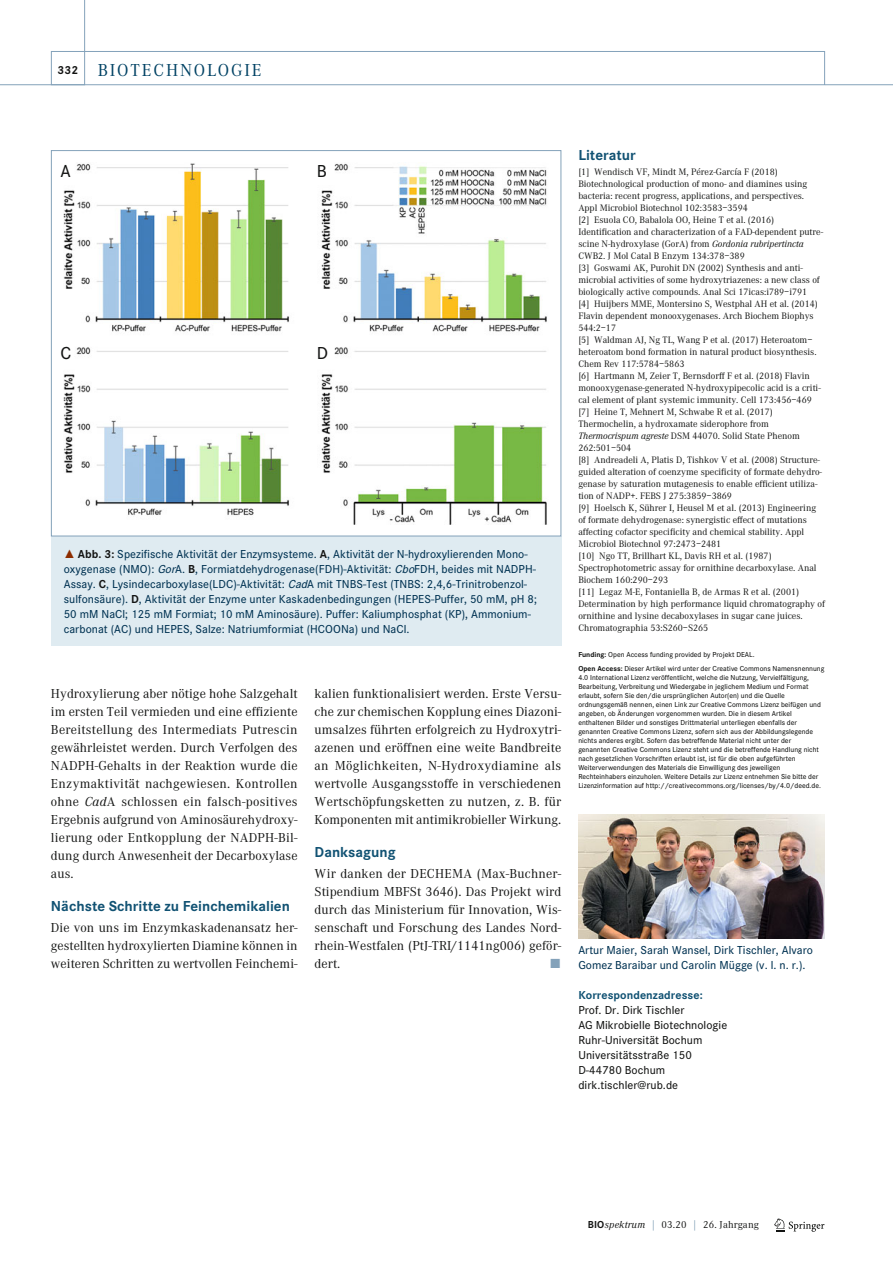
<style>
.page{position:relative;width:893px;height:1263px;background:#fff}
.page>*{position:absolute;margin:0;border:0;box-sizing:border-box;transform-origin:0 0}
.t1{font:18px "Corporate A";letter-spacing:.1em;color:#004264}
.t2{font:500 18px "Corporate S";color:#131413}
.t3{font:700 15px "Corporate S";color:#115273}
.t4{font:13.5px/18px "Corporate A";letter-spacing:.005em;color:#131413;text-align:justify}
.t5{font:13.5px "The Sans Expert";color:#84a2ba}
.t6{font:500 12px/15px "Corporate S";letter-spacing:.005em;color:#003252}
.t7{font:500 12px/15px "Corporate S";letter-spacing:.005em;color:#131413}
.t8{font:700 12px "Corporate S";letter-spacing:.005em;color:#115273}
.t9{font:10.5px "Corporate A";letter-spacing:.015em;color:#131413}
.t10{font:9.75px/12px "Corporate A";color:#131413}
.t11{font:500 7.5px/9px "Corporate S";color:#131413}
.s1{font-family:"Corporate S";font-weight:700;font-size:12px;color:#131413}
.s2{font-family:"The Sans Expert";font-weight:400;color:#8d2d00}
.s3{font-weight:700;color:#131413}
.s4{font-style:italic}
.s5{font-weight:700}
.s6{font-family:"Corporate S";font-weight:700}
.s7{color:#658ba6}
</style>
<div class="page">
<svg style="left:774px;top:1218px;width:50px;height:14px"></svg>
<img style="left:578px;top:814px;width:247px;height:125px">
<div style="left:51px;top:536px;width:510px;height:110px;background:#dfebf1"></div>
<img style="left:64px;top:163px;width:483px;height:362px">
<svg style="left:0;top:0;width:85px;height:85px"></svg>
<div style="left:51px;top:51px;width:774px;height:34px;border:1px solid #84a2ba"></div>
<hr style="left:825px;top:84px;width:68px;height:1px;background:#84a2ba">
<h1 class="t1" style="left:58px;top:63px;width:206px"><span class="s1">332</span> BIOTECHNOLOGIE</h1>
<h1 class="t2" style="left:61px;top:164px;width:12px">A</h1>
<h1 class="t2" style="left:61px;top:347px;width:12px">C</h1>
<h1 class="t2" style="left:317px;top:164px;width:12px">B</h1>
<h1 class="t2" style="left:317px;top:347px;width:13px">D</h1>
<p class="t6" style="left:64px;top:548px;width:475px"><span class="s2">˚</span> <span class="s3">Abb. 3:</span> Spezifische Aktivität der Enzymsysteme. <span class="s3">A</span>, Aktivität der N-hydroxylierenden Mono&shy;oxygenase (NMO): <span class="s4">Gor</span>A. <span class="s3">B</span>, Formiatdehydrogenase(FDH)-Aktivität: <span class="s4">Cbo</span>FDH, beides mit NADPH-Assay. <span class="s3">C</span>, Lysindecarboxylase(LDC)-Aktivität: <span class="s4">Cad</span>A mit TNBS-Test (TNBS: 2,4,6-Trinitrobenzol&shy;sulfonsäure). <span class="s3">D</span>, Aktivität der Enzyme unter Kaskadenbedingungen (HEPES-Puffer, 50 mM, pH 8; 50 mM NaCl; 125 mM Formiat; 10 mM Aminosäure). Puffer: Kaliumphosphat (KP), Ammonium&shy;carbonat (AC) und HEPES, Salze: Natriumformiat (HCOONa) und NaCl.</p>
<p class="t4" style="left:51px;top:686px;width:248px">Hydroxylierung aber nötige hohe Salzgehalt im ersten Teil vermieden und eine effiziente Bereitstellung des Intermediats Putrescin gewährleistet werden. Durch Verfolgen des NADPH-Gehalts in der Reaktion wurde die Enzymaktivität nachgewiesen. Kontrollen ohne <span class="s4">Cad</span>A schlossen ein falsch-positives Ergebnis aufgrund von Aminosäurehydroxy&shy;lierung oder Entkopplung der NADPH-Bil&shy;dung durch Anwesenheit der Decarboxylase aus.</p>
<h2 class="t3" style="left:51px;top:901px;width:240px">Nächste Schritte zu Feinchemikalien</h2>
<h3 class="t4" style="left:51px;top:920px;width:248px">Die von uns im Enzymkaskadenansatz her&shy;gestellten hydroxylierten Diamine können in weiteren Schritten zu wertvollen Feinchemi-</h3>
<p class="t4" style="left:315px;top:686px;width:248px">kalien funktionalisiert werden. Erste Versu&shy;che zur chemischen Kopplung eines Diazoni&shy;umsalzes führten erfolgreich zu Hydroxytri&shy;azenen und eröffnen eine weite Bandbreite an Möglichkeiten, N-Hydroxydiamine als wertvolle Ausgangsstoffe in verschiedenen Wertschöpfungsketten zu nutzen, z. B. für Komponenten mit antimikrobieller Wirkung.</p>
<h2 class="t3" style="left:315px;top:847px;width:83px">Danksagung</h2>
<h3 class="t4" style="left:315px;top:866px;width:248px">Wir danken der DECHEMA (Max-Buchner-Stipendium MBFSt 3646). Das Projekt wird durch das Ministerium für Innovation, Wis&shy;senschaft und Forschung des Landes Nord&shy;rhein-Westfalen (PtJ-TRI/1141ng006) geför&shy;dert.</h3>
<h3 class="t5" style="left:549px;top:956px;width:13px">ó</h3>
<h2 class="t3" style="left:578px;top:150px;width:59px">Literatur</h2>
<p class="t10" style="left:578px;top:167px;width:248px">[1] Wendisch VF, Mindt M, Pérez-García F (2018)<br>Biotechnological production of mono- and diamines using bacteria: recent progress, applications, and perspectives.<br>Appl Microbiol Biotechnol 102:3583–3594<br>[2] Esuola CO, Babalola OO, Heine T et al. (2016)<br>Identification and characterization of a FAD-dependent putre&shy;scine N-hydroxylase (GorA) from <span class="s4">Gordonia rubripertincta </span>CWB2. J Mol Catal B Enzym 134:378–389<br>[3] Goswami AK, Purohit DN (2002) Synthesis and anti&shy;microbial activities of some hydroxytriazenes: a new class of biologically active compounds. Anal Sci 17icas:i789–i791<br>[4] Huijbers MME, Montersino S, Westphal AH et al. (2014)<br>Flavin dependent monooxygenases. Arch Biochem Biophys 544:2–17<br>[5] Waldman AJ, Ng TL, Wang P et al. (2017) Heteroatom– heteroatom bond formation in natural product biosynthesis.<br>Chem Rev 117:5784–5863<br>[6] Hartmann M, Zeier T, Bernsdorff F et al. (2018) Flavin monooxygenase-generated N-hydroxypipecolic acid is a criti&shy;cal element of plant systemic immunity. Cell 173:456–469 [7] Heine T, Mehnert M, Schwabe R et al. (2017)<br>Thermochelin, a hydroxamate siderophore from <span class="s4">Thermocrispum agreste</span> DSM 44070. Solid State Phenom 262:501–504<br>[8] Andreadeli A, Platis D, Tishkov V et al. (2008) Structure&shy;guided alteration of coenzyme specificity of formate dehydro&shy;genase by saturation mutagenesis to enable efficient utiliza&shy;tion of NADP+. FEBS J 275:3859–3869<br>[9] Hoelsch K, Sührer I, Heusel M et al. (2013) Engineering of formate dehydrogenase: synergistic effect of mutations affecting cofactor specificity and chemical stability. Appl Microbiol Biotechnol 97:2473–2481<br>[10] Ngo TT, Brillhart KL, Davis RH et al. (1987)<br>Spectrophotometric assay for ornithine decarboxylase. Anal Biochem 160:290–293<br>[11] Legaz M-E, Fontaniella B, de Armas R et al. (2001)<br>Determination by high performance liquid chromatography of ornithine and lysine decaboxylases in sugar cane juices.<br>Chromatographia 53:S260–S265</p>
<p class="t11" style="left:578px;top:649px;width:248px;line-height:13.5px"><span class="s5">Funding:</span> Open Access funding provided by Projekt DEAL.<br><span class="s5">Open Access:</span> Dieser Artikel wird unter der Creative Commons Namensnennung</p>
<p class="t11" style="left:578px;top:673px;width:244px">4.0 International Lizenz veröffentlicht, welche die Nutzung, Vervielfältigung, Bearbeitung, Verbreitung und Wiedergabe in jeglichem Medium und Format erlaubt, sofern Sie den/die ursprünglichen Autor(en) und die Quelle ordnungsgemäß nennen, einen Link zur Creative Commons Lizenz beifügen und angeben, ob Änderungen vorgenommen wurden. Die in diesem Artikel enthaltenen Bilder und sonstiges Drittmaterial unterliegen ebenfalls der genannten Creative Commons Lizenz, sofern sich aus der Abbildungslegende nichts anderes ergibt. Sofern das betreffende Material nicht unter der genannten Creative Commons Lizenz steht und die betreffende Handlung nicht nach gesetzlichen Vorschriften erlaubt ist, ist für die oben aufgeführten Weiterverwendungen des Materials die Einwilligung des jeweiligen Rechteinhabers einzuholen. Weitere Details zur Lizenz entnehmen Sie bitte der Lizenzinformation auf http://creativecommons.org/licenses/by/4.0/deed.de.</p>
<p class="t6" style="left:578px;top:943px;width:236px">Artur Maier, Sarah Wansel, Dirk Tischler, Alvaro<br>Gomez Baraibar und Carolin Mügge (v. l. n. r.).</p>
<p class="t8" style="left:578px;top:990px;width:126px">Korrespondenzadresse:</p>
<p class="t7" style="left:578px;top:1003px;width:150px">Prof. Dr. Dirk Tischler<br>AG Mikrobielle Biotechnologie<br>Ruhr-Universität Bochum<br>Universitätsstraße 150<br>D-44780 Bochum dirk.tischler@rub.de</p>
<p class="t9" style="left:588px;top:1221px;width:173px"><span class="s6">BIO</span><span class="s4">spektrum</span> <span class="s7">|</span> 03.20 <span class="s7">|</span> 26. Jahrgang</p>
</div>
